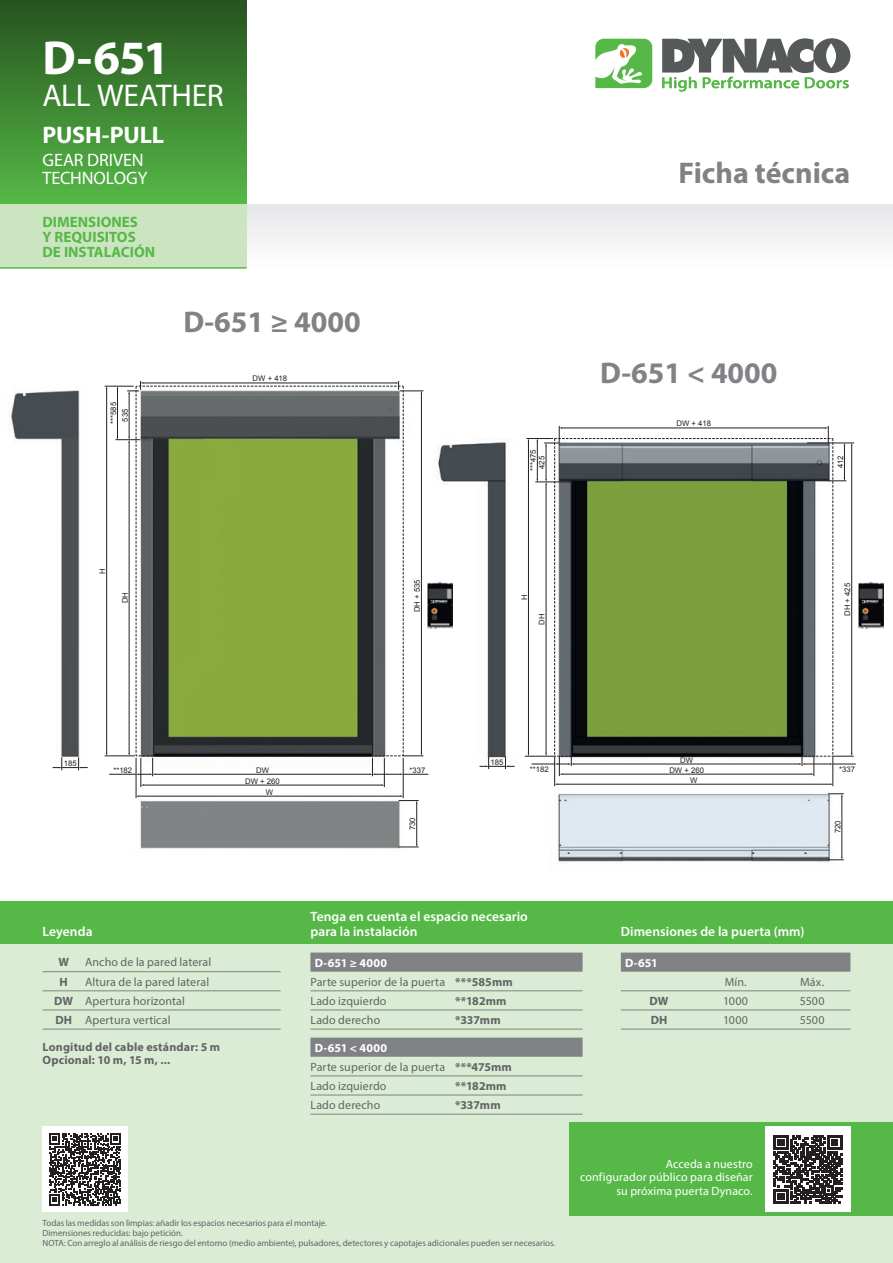
<style>
.page{position:relative;width:893px;height:1263px;background:#fff}
.page>*{position:absolute;margin:0;border:0;box-sizing:border-box;transform-origin:0 0}
.t1{font:700 48px "Myriad Pro";color:#fff}
.t2{font:31.5px "Myriad Pro";letter-spacing:-.01em;color:#fff}
.t3{font:700 30px "Myriad Pro";color:#808285}
.t4{font:700 24px "Myriad Pro";letter-spacing:-.01em;color:#fff}
.t5{font:18px/18px "Myriad Pro";letter-spacing:-.005em;color:#fff}
.t6{font:700 15px/15px "Myriad Pro";color:#56b947}
.A-Titolo_tabelle_dat{font:600 13.5px "Myriad Pro";letter-spacing:.005em;color:#fff}
.C1-voci_elenco{font:12px "Myriad Pro";letter-spacing:.01em;color:#636366}
.C2-valore{font:700 12px/13.5px "Myriad Pro";letter-spacing:.015em;color:#636366}
.B2-legenda{font:12px "Myriad Pro";letter-spacing:.005em;color:#636366}
.t7{font:12px/13.5px "Myriad Pro";letter-spacing:.01em;color:#fff;text-align:right}
.t8{font:700 12px "Myriad Pro";letter-spacing:.01em;color:#fff}
.D2-valore{font:12px "Myriad Pro";letter-spacing:.01em;color:#636366}
.Icone_Titolo{font:700 12px "Myriad Pro";color:#636366}
.D1-sigla{font:700 12px "Myriad Pro";color:#636366}
.t9{font:9px/9.8px "Myriad Pro";color:#636366}
.t10{font:7.8px/10.1px "Arial";color:#231f20}
</style>
<div class="page">
<div style="left:0;top:204px;width:893px;height:64px;background:#f2f2f3"></div>
<svg style="left:595px;top:39px;width:57px;height:49px"></svg>
<svg style="left:662px;top:38px;width:188px;height:53px"></svg>
<div style="left:0;top:0;width:247px;height:204px;background:linear-gradient(to bottom,#27531f,#55b846)"></div>
<div style="left:0;top:204px;width:247px;height:64px;background:#cce5c1"></div>
<hr style="left:0;top:267px;width:247px;height:2px;background:#56b947">
<div style="left:0;top:944px;width:893px;height:319px;background:#dbecd4"></div>
<div style="left:0;top:901px;width:893px;height:43px;background:#56b947"></div>
<img style="left:435px;top:425px;width:424px;height:438px">
<hr style="left:554px;top:756px;width:1px;height:30px;background:#231f20">
<hr style="left:833px;top:756px;width:1px;height:30px;background:#231f20">
<hr style="left:557px;top:784px;width:273px;height:1px;background:#231f20">
<hr style="left:525px;top:756px;width:30px;height:1px;background:#231f20">
<svg style="left:479px;top:756px;width:36px;height:13px"></svg>
<hr style="left:842px;top:796px;width:1px;height:61px;background:#231f20">
<svg style="left:828px;top:793px;width:16px;height:3px"></svg>
<svg style="left:828px;top:857px;width:16px;height:3px"></svg>
<svg style="left:526px;top:426px;width:330px;height:350px"></svg>
<img style="left:11px;top:380px;width:424px;height:470px">
<hr style="left:138px;top:796px;width:263px;height:1px;background:#231f20">
<svg style="left:53px;top:757px;width:35px;height:13px"></svg>
<hr style="left:416px;top:803px;width:1px;height:42px;background:#231f20">
<svg style="left:399px;top:795px;width:20px;height:8px"></svg>
<svg style="left:399px;top:844px;width:20px;height:4px"></svg>
<hr style="left:136px;top:758px;width:1px;height:40px;background:#231f20">
<hr style="left:403px;top:758px;width:1px;height:40px;background:#231f20">
<svg style="left:105px;top:381px;width:323px;height:406px"></svg>
<img style="left:428px;top:581px;width:25px;height:47px">
<img style="left:858px;top:581px;width:25px;height:47px">
<div style="left:570px;top:1123px;width:323px;height:93px;background:#56b947"></div>
<div style="left:765px;top:1127px;width:85px;height:85px;background:#fff"></div>
<svg style="left:774px;top:1135px;width:68px;height:69px"></svg>
<hr style="left:43px;top:971px;width:42px;height:1px;background:#808285">
<hr style="left:85px;top:971px;width:196px;height:1px;background:#808285">
<hr style="left:43px;top:990px;width:42px;height:1px;background:#808285">
<hr style="left:85px;top:990px;width:196px;height:1px;background:#808285">
<hr style="left:43px;top:1010px;width:42px;height:1px;background:#808285">
<hr style="left:85px;top:1010px;width:196px;height:1px;background:#808285">
<hr style="left:43px;top:1029px;width:42px;height:1px;background:#808285">
<hr style="left:85px;top:1029px;width:196px;height:1px;background:#808285">
<svg style="left:310px;top:952px;width:273px;height:105px"></svg>
<hr style="left:310px;top:990px;width:145px;height:1px;background:#808285">
<hr style="left:455px;top:990px;width:128px;height:1px;background:#808285">
<hr style="left:310px;top:1010px;width:145px;height:1px;background:#808285">
<hr style="left:455px;top:1010px;width:128px;height:1px;background:#808285">
<hr style="left:310px;top:1075px;width:145px;height:1px;background:#808285">
<hr style="left:455px;top:1075px;width:128px;height:1px;background:#808285">
<hr style="left:310px;top:1095px;width:145px;height:1px;background:#808285">
<hr style="left:455px;top:1095px;width:128px;height:1px;background:#808285">
<hr style="left:310px;top:1114px;width:145px;height:1px;background:#808285">
<hr style="left:455px;top:1114px;width:128px;height:1px;background:#808285">
<hr style="left:310px;top:1029px;width:145px;height:1px;background:#808285">
<hr style="left:455px;top:1029px;width:128px;height:1px;background:#808285">
<svg style="left:621px;top:952px;width:229px;height:20px;background:#838688"></svg>
<hr style="left:621px;top:990px;width:76px;height:1px;background:#808285">
<hr style="left:697px;top:990px;width:77px;height:1px;background:#808285">
<hr style="left:774px;top:990px;width:76px;height:1px;background:#808285">
<hr style="left:621px;top:1010px;width:76px;height:1px;background:#808285">
<hr style="left:697px;top:1010px;width:77px;height:1px;background:#808285">
<hr style="left:774px;top:1010px;width:76px;height:1px;background:#808285">
<hr style="left:621px;top:1029px;width:76px;height:1px;background:#808285">
<hr style="left:697px;top:1029px;width:77px;height:1px;background:#808285">
<hr style="left:774px;top:1029px;width:76px;height:1px;background:#808285">
<div style="left:43px;top:1127px;width:85px;height:85px;background:#fff"></div>
<svg style="left:49px;top:1133px;width:72px;height:72px"></svg>
<p class="t1" style="left:43px;top:27px;width:129px">D-651</p>
<p class="t2" style="left:43px;top:76px;width:183px">ALL WEATHER</p>
<p class="t4" style="left:43px;top:119px;width:123px">PUSH-PULL</p>
<p class="t5" style="left:43px;top:151px;width:106px">GEAR DRIVEN<br>TECHNOLOGY</p>
<p class="t6" style="left:43px;top:214px;width:114px">DIMENSIONES<br>Y REQUISITOS<br>DE INSTALACIÓN</p>
<p class="t10" style="left:108px;top:424px;width:23px;rotate:-90deg">***585</p>
<p class="t10" style="left:120px;top:422px;width:14px;rotate:-90deg">535</p>
<p class="t3" style="left:183px;top:302px;width:179px">D-651 ≥ 4000</p>
<p class="t10" style="left:253px;top:374px;width:36px">DW + 418</p>
<p class="t10" style="left:98px;top:574px;width:7px;rotate:-90deg">H</p>
<p class="t10" style="left:120px;top:603px;width:13px;rotate:-90deg">DH</p>
<p class="t10" style="left:412px;top:612px;width:34px;rotate:-90deg">DH + 535</p>
<p class="t10" style="left:64px;top:758px;width:14px">185</p>
<p class="t10" style="left:113px;top:765px;width:20px">**182</p>
<p class="t10" style="left:410px;top:765px;width:17px">*337</p>
<p class="t10" style="left:256px;top:765px;width:14px">DW</p>
<p class="t10" style="left:245px;top:776px;width:36px">DW + 260</p>
<p class="t10" style="left:266px;top:787px;width:9px">W</p>
<p class="t10" style="left:408px;top:830px;width:14px;rotate:-90deg">730</p>
<p class="t3" style="left:678px;top:153px;width:173px">Ficha técnica</p>
<p class="t3" style="left:600px;top:353px;width:179px">D-651 &lt; 4000</p>
<p class="t10" style="left:676px;top:419px;width:36px">DW + 418</p>
<p class="t10" style="left:528px;top:471px;width:23px;rotate:-90deg">***475</p>
<p class="t10" style="left:537px;top:469px;width:14px;rotate:-90deg">425</p>
<p class="t10" style="left:835px;top:468px;width:14px;rotate:-90deg">412</p>
<p class="t10" style="left:519px;top:600px;width:7px;rotate:-90deg">H</p>
<p class="t10" style="left:537px;top:625px;width:13px;rotate:-90deg">DH</p>
<p class="t10" style="left:842px;top:616px;width:34px;rotate:-90deg">DH + 425</p>
<p class="t10" style="left:491px;top:757px;width:14px">185</p>
<p class="t10" style="left:680px;top:755px;width:14px">DW</p>
<p class="t10" style="left:530px;top:764px;width:20px">**182</p>
<p class="t10" style="left:839px;top:764px;width:17px">*337</p>
<p class="t10" style="left:690px;top:765px;width:15px;text-indent:-21px">DW + 260<br>W</p>
<p class="t10" style="left:833px;top:833px;width:14px;rotate:-90deg">720</p>
<p class="A-Titolo_tabelle_dat" style="left:310px;top:907px;width:219px">Tenga en cuenta el espacio necesario</p>
<p class="A-Titolo_tabelle_dat" style="left:43px;top:922px;width:52px">Leyenda</p>
<p class="A-Titolo_tabelle_dat" style="left:310px;top:922px;width:109px">para la instalación</p>
<p class="A-Titolo_tabelle_dat" style="left:621px;top:922px;width:185px">Dimensiones de la puerta (mm)</p>
<p class="Icone_Titolo" style="left:58px;top:954px;width:12px">W</p>
<p class="B2-legenda" style="left:85px;top:955px;width:128px">Ancho de la pared lateral</p>
<p class="Icone_Titolo" style="left:60px;top:974px;width:10px">H</p>
<p class="B2-legenda" style="left:85px;top:974px;width:126px">Altura de la pared lateral</p>
<p class="Icone_Titolo" style="left:54px;top:993px;width:20px">DW</p>
<p class="B2-legenda" style="left:85px;top:993px;width:101px">Apertura horizontal</p>
<p class="Icone_Titolo" style="left:55px;top:1012px;width:18px">DH</p>
<p class="B2-legenda" style="left:85px;top:1012px;width:87px">Apertura vertical</p>
<p class="C2-valore" style="left:43px;top:1040px;width:179px">Longitud del cable estándar: 5 m<br>Opcional: 10 m, 15 m, ...</p>
<p class="t8" style="left:315px;top:955px;width:74px">D-651 ≥ 4000</p>
<p class="C1-voci_elenco" style="left:310px;top:974px;width:136px">Parte superior de la puerta</p>
<p class="C2-valore" style="left:455px;top:974px;width:59px">***585mm</p>
<p class="C1-voci_elenco" style="left:310px;top:993px;width:78px">Lado izquierdo</p>
<p class="C2-valore" style="left:455px;top:994px;width:53px">**182mm</p>
<p class="C1-voci_elenco" style="left:310px;top:1012px;width:71px">Lado derecho</p>
<p class="C2-valore" style="left:455px;top:1013px;width:47px">*337mm</p>
<p class="t8" style="left:315px;top:1040px;width:74px">D-651 &lt; 4000</p>
<p class="C1-voci_elenco" style="left:310px;top:1059px;width:136px">Parte superior de la puerta</p>
<p class="C2-valore" style="left:455px;top:1059px;width:58px">***475mm</p>
<p class="C1-voci_elenco" style="left:310px;top:1078px;width:78px">Lado izquierdo</p>
<p class="C2-valore" style="left:455px;top:1079px;width:53px">**182mm</p>
<p class="C1-voci_elenco" style="left:310px;top:1098px;width:71px">Lado derecho</p>
<p class="C2-valore" style="left:455px;top:1098px;width:47px">*337mm</p>
<p class="t9" style="left:43px;top:1218px;width:514px">Todas las medidas son limpias: añadir los espacios necesarios para el montaje.<br>Dimensiones reducidas: bajo petición.<br>NOTA: Con arreglo al análisis de riesgo del entorno (medio ambiente), pulsadores, detectores y capotajes adicionales pueden ser necesarios.</p>
<p class="t8" style="left:625px;top:955px;width:34px">D-651</p>
<p class="D2-valore" style="left:725px;top:974px;width:23px">Mín.</p>
<p class="D2-valore" style="left:800px;top:974px;width:26px">Máx.</p>
<p class="D1-sigla" style="left:650px;top:993px;width:20px">DW</p>
<p class="D2-valore" style="left:723px;top:993px;width:26px">1000</p>
<p class="D2-valore" style="left:800px;top:993px;width:26px">5500</p>
<p class="D1-sigla" style="left:651px;top:1012px;width:18px">DH</p>
<p class="D2-valore" style="left:723px;top:1012px;width:26px">1000</p>
<p class="D2-valore" style="left:800px;top:1012px;width:26px">5500</p>
<p class="t7" style="left:580px;top:1157px;width:174px">Acceda a nuestro<br>configurador público para diseñar su próxima puerta Dynaco.</p>
</div>
